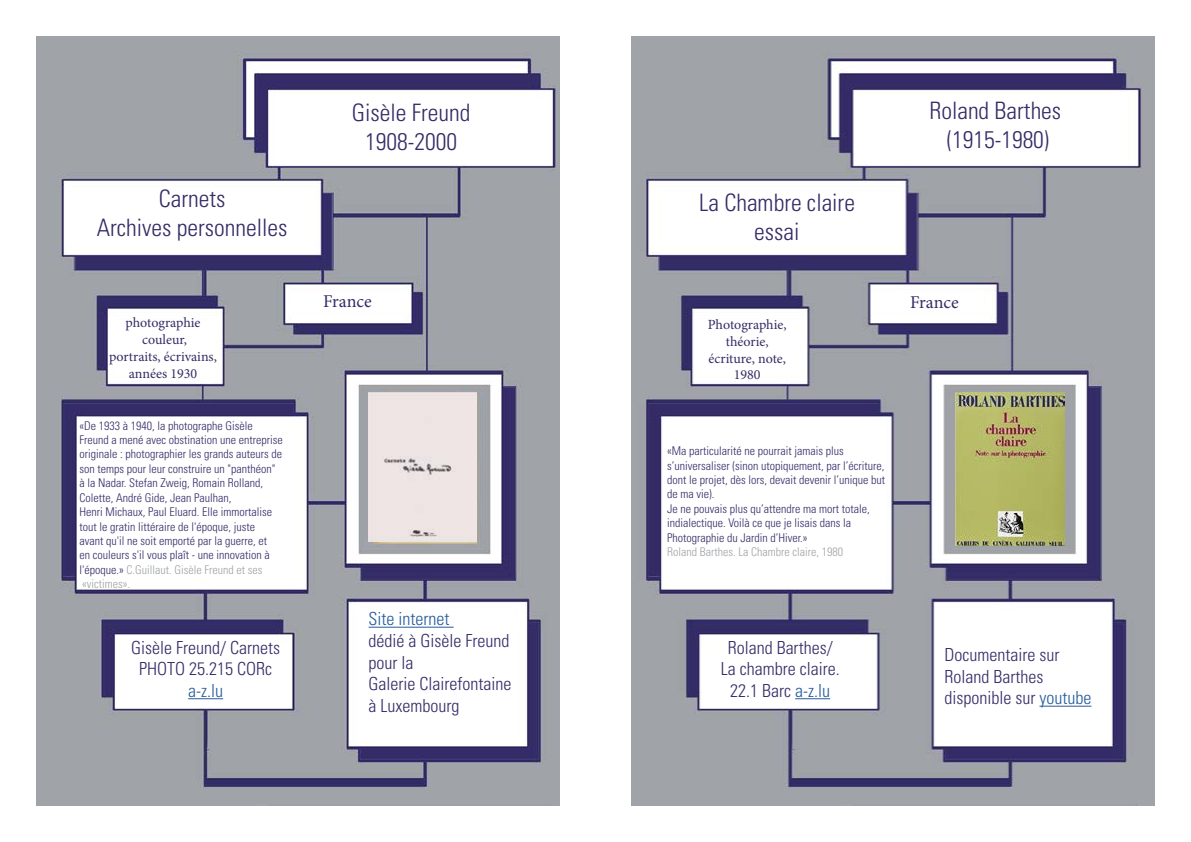
<style>
.page{position:relative;width:1191px;height:842px;background:#fff}
.page>*{position:absolute;margin:0;border:0;box-sizing:border-box;transform-origin:0 0}
.t1{font:300 condensed 24px/28.8px "Univers LT Std";color:#332c67;text-align:center}
.t2{font:300 condensed 24px/28.8px "Univers LT Std";color:#342c67;text-align:center}
.t3{font:300 condensed 18px/21.6px "Univers LT Std";color:#342c67;text-align:center}
.t4{font:300 condensed 18px "Univers LT Std";color:#275b9b}
.t5{font:18px "Minion Pro";letter-spacing:-.005em;color:#342c67}
.t6{font:14px/16.8px "Minion Pro";color:#342c67;text-align:center}
.t7{font:300 condensed 12px/14.4px "Univers LT Std";color:#342c67}
.t8{font:300 condensed 12px "Univers LT Std";color:#9fa2a6}
.s1{color:#9fa2a6}
.s2{color:#275b9b}
</style>
<div class="page">
<img style="left:36px;top:36px;width:523px;height:770px">
<hr style="left:188px;top:698px;width:35px;height:1px;background:#275b9b">
<hr style="left:369px;top:627px;width:84px;height:1px;background:#275b9b">
<div style="left:369px;top:393px;width:107px;height:148px;background:#efe5e4"></div>
<img style="left:631px;top:36px;width:524px;height:770px">
<img style="left:955px;top:393px;width:110px;height:153px">
<hr style="left:795px;top:698px;width:35px;height:1px;background:#275b9b">
<hr style="left:1039px;top:706px;width:52px;height:1px;background:#275b9b">
<h1 class="t1" style="left:97px;top:184px;width:192px">Carnets<br>Archives personnelles</h1>
<p class="t6" style="left:109px;top:315px;width:109px">photographie couleur,<br>portraits, écrivains, années 1930</p>
<p class="t7" style="left:79px;top:418px;width:205px">«De 1933 à 1940, la photographe Gisèle Freund a mené avec obstination une entreprise originale : photographier les grands auteurs de son temps pour leur construire un "panthéon" à la Nadar. Stefan Zweig, Romain Rolland, Colette, André Gide, Jean Paulhan,<br>Henri Michaux, Paul Eluard. Elle immortalise tout le gratin littéraire de l'époque, juste<br>avant qu'il ne soit emporté par la guerre, et<br>en couleurs s'il vous plaît - une innovation à l'époque.» <span class="s1">C.Guillaut. Gisèle Freund et ses «victimes».</span></p>
<h2 class="t3" style="left:131px;top:637px;width:150px">Gisèle Freund/ Carnets<br>PHOTO 25.215 CORc</h2>
<h2 class="t4" style="left:188px;top:680px;width:36px">a-z.lu</h2>
<h1 class="t2" style="left:352px;top:98px;width:120px">Gisèle Freund<br>1908-2000</h1>
<h2 class="t5" style="left:323px;top:289px;width:50px">France</h2>
<h2 class="t4" style="left:369px;top:608px;width:82px">Site internet</h2>
<h2 class="t3" style="left:369px;top:630px;width:144px;text-align:left">dédié à Gisèle Freund pour la<br>Galerie Clairefontaine à Luxembourg</h2>
<h1 class="t1" style="left:699px;top:188px;width:157px">La Chambre claire essai</h1>
<p class="t6" style="left:708px;top:316px;width:80px">Photographie, théorie, écriture, note,<br>1980</p>
<h1 class="t2" style="left:929px;top:97px;width:133px">Roland Barthes (1915-1980)</h1>
<h2 class="t5" style="left:910px;top:290px;width:50px">France</h2>
<p class="t7" style="left:667px;top:444px;width:219px">«Ma particularité ne pourrait jamais plus s’universaliser (sinon utopiquement, par l’écriture, dont le projet, dès lors, devait devenir l’unique but de ma vie).<br>Je ne pouvais plus qu’attendre ma mort totale, indialectique. Voilà ce que je lisais dans la Photographie du Jardin d’Hiver.»</p>
<p class="t8" style="left:667px;top:545px;width:177px">Roland Barthes. La Chambre claire, 1980</p>
<h2 class="t3" style="left:720px;top:637px;width:120px">Roland Barthes/<br>La chambre claire.<br>22.1 Barc <span class="s2">a-z.lu</span></h2>
<h2 class="t3" style="left:944px;top:644px;width:148px;text-align:left">Documentaire sur<br>Roland Barthes disponible sur <span class="s2">youtube</span></h2>
</div>
